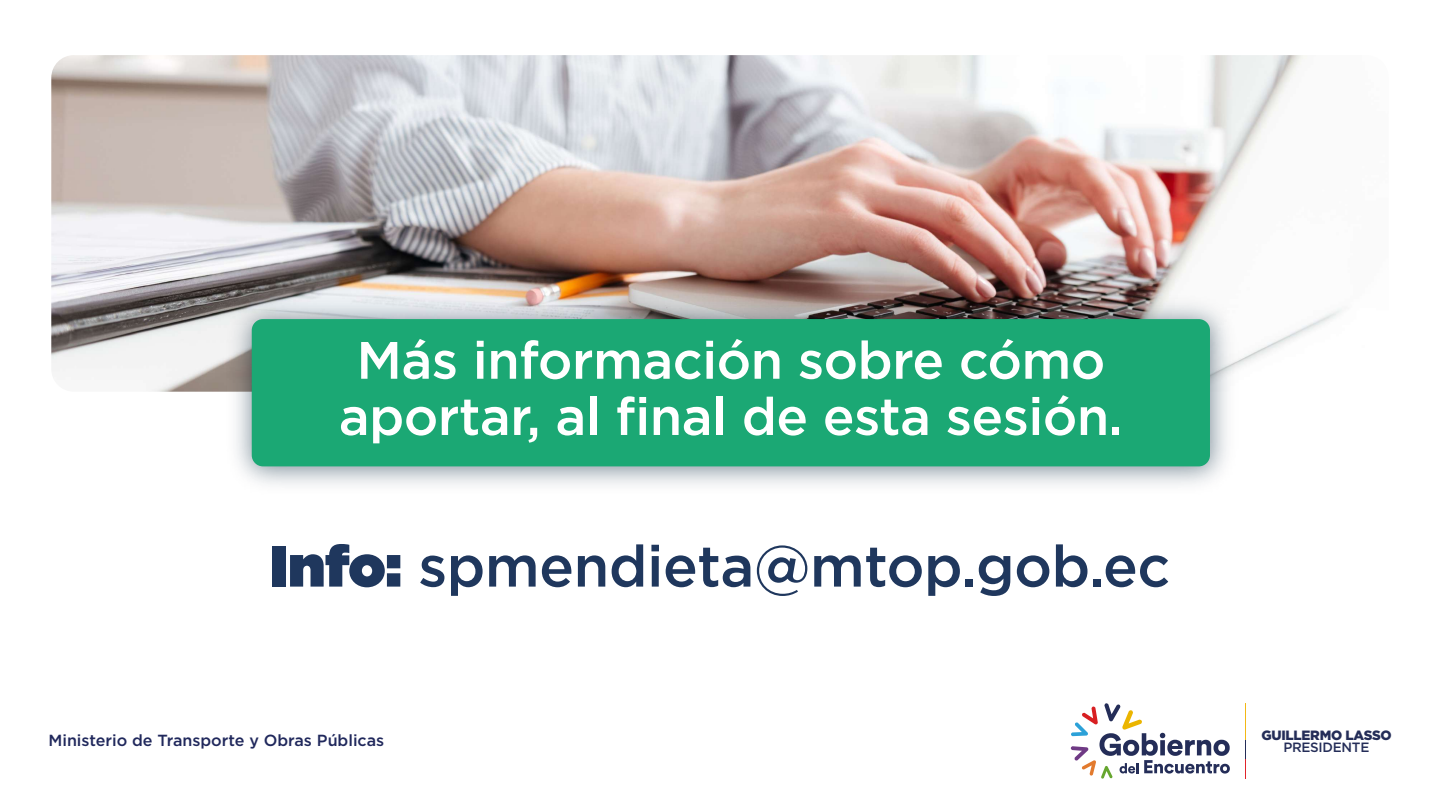
<style>
.page{position:relative;width:1440px;height:810px;background:#fff}
.page>*{position:absolute;margin:0;border:0;box-sizing:border-box;transform-origin:0 0}
.t1{font:500 57.82px "Gotham";letter-spacing:-.01em;color:#1f375d}
.t2{font:500 52.5px/56.2px "Gotham";letter-spacing:-.01em;color:#fff;text-align:center}
.t3{font:500 16.12px "Gotham";color:#20285c}
.t4{font:900 13.42px "Gotham";letter-spacing:-.02em;color:#242d58}
.t5{font:500 13.42px "Gotham";letter-spacing:-.02em;color:#242d58}
.s1{font-weight:900}
</style>
<div class="page">
<svg style="left:1071px;top:703px;width:159px;height:76px"></svg>
<hr style="left:1245px;top:703px;width:1px;height:76px;background:#f3b815">
<hr style="left:1245px;top:740px;width:1px;height:39px;background:#242d58">
<svg style="left:1245px;top:759px;width:1px;height:20px"></svg>
<img style="left:51px;top:55px;width:1291px;height:337px">
<img style="left:219px;top:288px;width:1026px;height:197px">
<div style="left:252px;top:319px;width:958px;height:147px;background:#1ba874;border-radius:11px"></div>
<p class="t2" style="left:339px;top:331px;width:786px">Más información sobre cómo aportar, al final de esta sesión.</p>
<p class="t1" style="left:270px;top:528px;width:902px"><span class="s1">Info:</span> spmendieta@mtop.gob.ec</p>
<p class="t4" style="left:1261px;top:728px;width:132px">GUILLERMO LASSO</p>
<p class="t3" style="left:48px;top:729px;width:337px">Ministerio de Transporte y Obras Públicas</p>
<p class="t5" style="left:1283px;top:739px;width:88px">PRESIDENTE</p>
</div>
